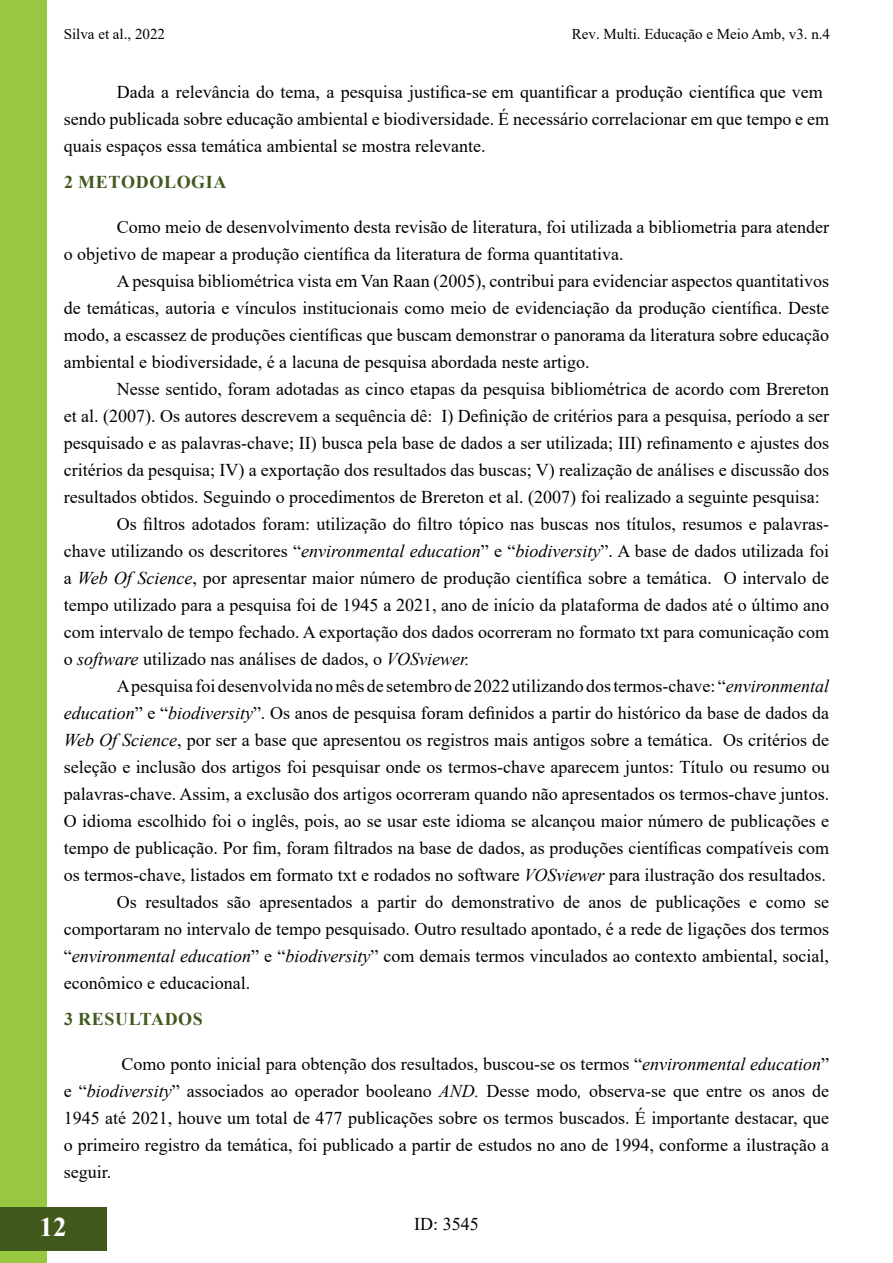
<style>
.page{position:relative;width:893px;height:1263px;background:#fff}
.page>*{position:absolute;margin:0;border:0;box-sizing:border-box;transform-origin:0 0}
.t1{font:700 27px "Times New Roman";color:#fff}
.t2{font:18px/27px "Times New Roman";color:#000}
.t3{font:700 18px "Times New Roman";letter-spacing:.035em;color:#41591d}
.t4{font:15px "Times New Roman";color:#000}
.s1{font-style:italic}
</style>
<div class="page">
<div style="left:0;top:1px;width:47px;height:1262px;background:#98c841"></div>
<div style="left:0;top:1207px;width:106px;height:43px;background:#41591d"></div>
<p class="t4" style="left:64px;top:24px;width:103px">Silva et al., 2022</p>
<p class="t4" style="left:572px;top:24px;width:260px">Rev. Multi. Educação e Meio Amb, v3. n.4</p>
<p class="t2" style="left:64px;top:77px;width:767px;text-indent:53px">Dada a relevância do tema, a pesquisa justifica-se em quantificar a produção científica que vem sendo publicada sobre educação ambiental e biodiversidade. É necessário correlacionar em que tempo e em quais espaços essa temática ambiental se mostra relevante.</p>
<p class="t3" style="left:64px;top:169px;width:164px">2 METODOLOGIA</p>
<p class="t2" style="left:64px;top:212px;width:767px;text-indent:53px">Como meio de desenvolvimento desta revisão de literatura, foi utilizada a bibliometria para atender o objetivo de mapear a produção científica da literatura de forma quantitativa.</p>
<p class="t2" style="left:64px;top:266px;width:767px;text-align:justify;text-indent:53px">A pesquisa bibliométrica vista em Van Raan (2005), contribui para evidenciar aspectos quantitativos de temáticas, autoria e vínculos institucionais como meio de evidenciação da produção científica. Deste modo, a escassez de produções científicas que buscam demonstrar o panorama da literatura sobre educação ambiental e biodiversidade, é a lacuna de pesquisa abordada neste artigo.</p>
<p class="t2" style="left:117px;top:374px;width:714px">Nesse sentido, foram adotadas as cinco etapas da pesquisa bibliométrica de acordo com Brereton</p>
<p class="t2" style="left:64px;top:401px;width:767px">et al. (2007). Os autores descrevem a sequência dê: I) Definição de critérios para a pesquisa, período a ser</p>
<p class="t2" style="left:64px;top:428px;width:767px">pesquisado e as palavras-chave; II) busca pela base de dados a ser utilizada; III) refinamento e ajustes dos</p>
<p class="t2" style="left:64px;top:455px;width:767px">critérios da pesquisa; IV) a exportação dos resultados das buscas; V) realização de análises e discussão dos</p>
<p class="t2" style="left:64px;top:482px;width:757px">resultados obtidos. Seguindo o procedimentos de Brereton et al. (2007) foi realizado a seguinte pesquisa:</p>
<p class="t2" style="left:117px;top:509px;width:714px">Os filtros adotados foram: utilização do filtro tópico nas buscas nos títulos, resumos e palavras-</p>
<p class="t2" style="left:64px;top:536px;width:767px">chave utilizando os descritores “<span class="s1">environmental education</span>” e “<span class="s1">biodiversity</span>”. A base de dados utilizada foi</p>
<p class="t2" style="left:64px;top:563px;width:767px">a <span class="s1">Web Of Science</span>, por apresentar maior número de produção científica sobre a temática. O intervalo de</p>
<p class="t2" style="left:64px;top:590px;width:767px">tempo utilizado para a pesquisa foi de 1945 a 2021, ano de início da plataforma de dados até o último ano</p>
<p class="t2" style="left:64px;top:617px;width:767px">com intervalo de tempo fechado. A exportação dos dados ocorreram no formato txt para comunicação com</p>
<p class="t2" style="left:64px;top:644px;width:407px">o <span class="s1">software</span> utilizado nas análises de dados, o <span class="s1">VOSviewer.</span></p>
<p class="t2" style="left:117px;top:671px;width:714px">Apesquisa foi desenvolvida no mês de setembro de 2022 utilizando dos termos-chave: “<span class="s1">environmental</span></p>
<p class="t2" style="left:64px;top:698px;width:767px"><span class="s1">education</span>” e “<span class="s1">biodiversity</span>”. Os anos de pesquisa foram definidos a partir do histórico da base de dados da</p>
<p class="t2" style="left:64px;top:725px;width:767px"><span class="s1">Web Of Science</span>, por ser a base que apresentou os registros mais antigos sobre a temática. Os critérios de</p>
<p class="t2" style="left:64px;top:752px;width:768px">seleção e inclusão dos artigos foi pesquisar onde os termos-chave aparecem juntos: Título ou resumo ou</p>
<p class="t2" style="left:64px;top:779px;width:767px">palavras-chave. Assim, a exclusão dos artigos ocorreram quando não apresentados os termos-chave juntos.</p>
<p class="t2" style="left:64px;top:806px;width:767px">O idioma escolhido foi o inglês, pois, ao se usar este idioma se alcançou maior número de publicações e</p>
<p class="t2" style="left:64px;top:833px;width:767px">tempo de publicação. Por fim, foram filtrados na base de dados, as produções científicas compatíveis com</p>
<p class="t2" style="left:64px;top:860px;width:764px">os termos-chave, listados em formato txt e rodados no software <span class="s1">VOSviewer</span> para ilustração dos resultados.</p>
<p class="t2" style="left:117px;top:887px;width:714px">Os resultados são apresentados a partir do demonstrativo de anos de publicações e como se</p>
<p class="t2" style="left:64px;top:914px;width:767px">comportaram no intervalo de tempo pesquisado. Outro resultado apontado, é a rede de ligações dos termos</p>
<p class="t2" style="left:64px;top:941px;width:767px">“<span class="s1">environmental education</span>” e “<span class="s1">biodiversity</span>” com demais termos vinculados ao contexto ambiental, social,</p>
<p class="t2" style="left:64px;top:968px;width:188px">econômico e educacional.</p>
<p class="t3" style="left:64px;top:1006px;width:140px">3 RESULTADOS</p>
<p class="t2" style="left:64px;top:1049px;width:767px;text-align:justify;text-indent:58px">Como ponto inicial para obtenção dos resultados, buscou-se os termos “<span class="s1">environmental education</span>” e “<span class="s1">biodiversity</span>” associados ao operador booleano <span class="s1">AND.</span> Desse modo<span class="s1">,</span> observa-se que entre os anos de 1945 até 2021, houve um total de 477 publicações sobre os termos buscados. É importante destacar, que o primeiro registro da temática, foi publicado a partir de estudos no ano de 1994, conforme a ilustração a seguir.</p>
<h1 class="t1" style="left:40px;top:1207px;width:28px">12</h1>
<p class="t2" style="left:414px;top:1210px;width:66px">ID: 3545</p>
</div>
